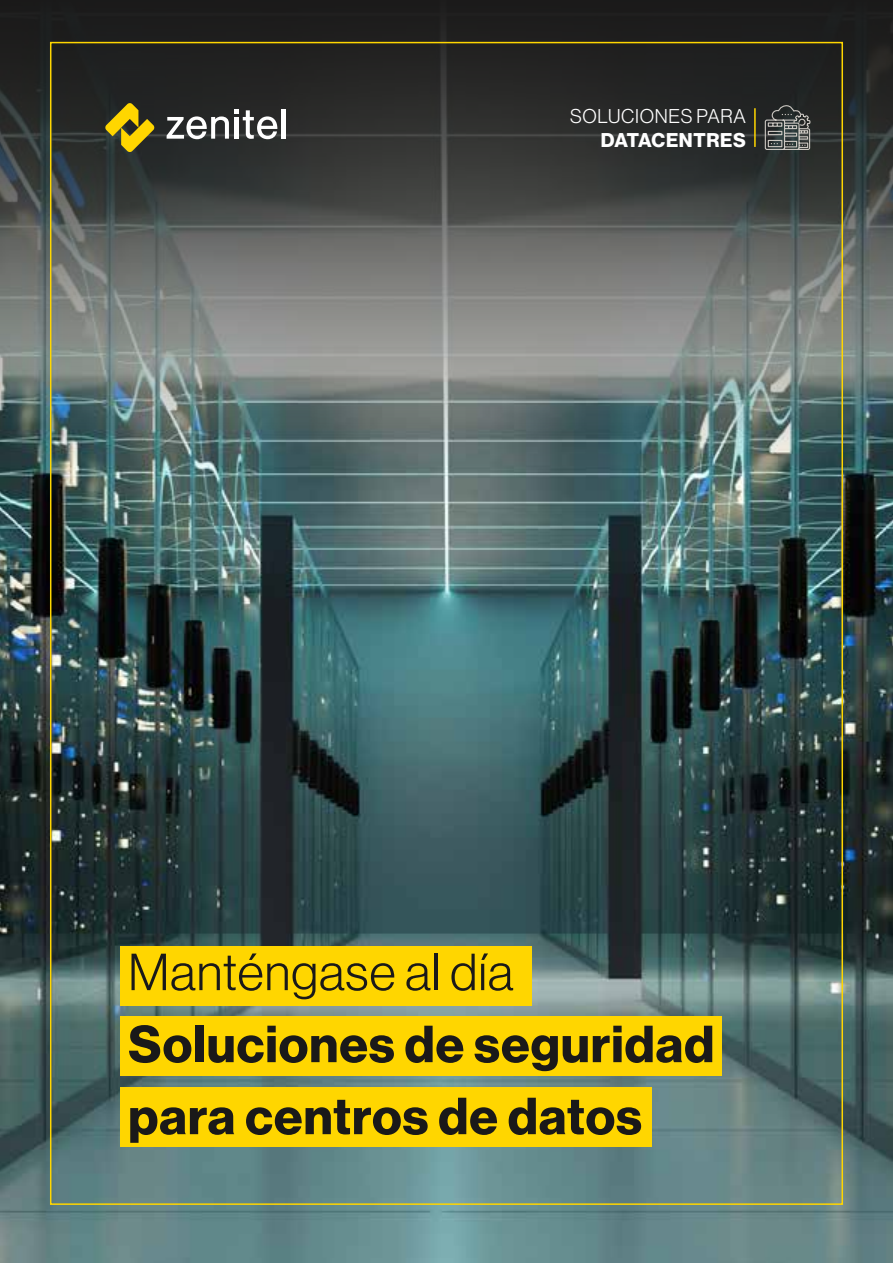
<style>
.page{position:relative;width:893px;height:1263px;background:#fff}
.page>*{position:absolute;margin:0;border:0;box-sizing:border-box;transform-origin:0 0}
.t1{font:51px/72px "N Haas Grotesk DS Pro 75 Bd";letter-spacing:.02em;color:#1a1919}
.t2{font:51px "N Haas Grotesk DS Pro 45 Lt";letter-spacing:.02em;color:#1a1919}
.t3{font:19.5px "N Haas Grotesk DS Pro 45 Lt";letter-spacing:.035em;color:#fff}
.t4{font:19.5px "N Haas Grotesk DS Pro 75 Bd";letter-spacing:.035em;color:#fff}
</style>
<div class="page">
<img style="left:0;top:469px;width:893px;height:794px">
<svg style="left:0;top:0;width:893px;height:469px;background:#535956"></svg>
<hr style="left:282px;top:109px;width:4px;height:30px;background:#fff">
<svg style="left:105px;top:103px;width:50px;height:49px;background:#817319"></svg>
<svg style="left:167px;top:109px;width:110px;height:30px"></svg>
<svg style="left:764px;top:105px;width:47px;height:46px;background:#575a58"></svg>
<div style="left:120px;top:946px;width:412px;height:59px;background:#ffd600"></div>
<div style="left:120px;top:1016px;width:601px;height:60px;background:#ffd600"></div>
<div style="left:120px;top:1087px;width:532px;height:59px;background:#ffd600"></div>
<hr style="left:754px;top:108px;width:2px;height:39px;background:#ffd600">
<p class="t3" style="left:570px;top:105px;width:177px">SOLUCIONES PARA</p>
<p class="t4" style="left:601px;top:128px;width:146px">DATACENTRES</p>
<p class="t2" style="left:128px;top:943px;width:387px">Manténgase al día</p>
<p class="t1" style="left:128px;top:1009px;width:587px">Soluciones de seguridad para centros de datos</p>
</div>
